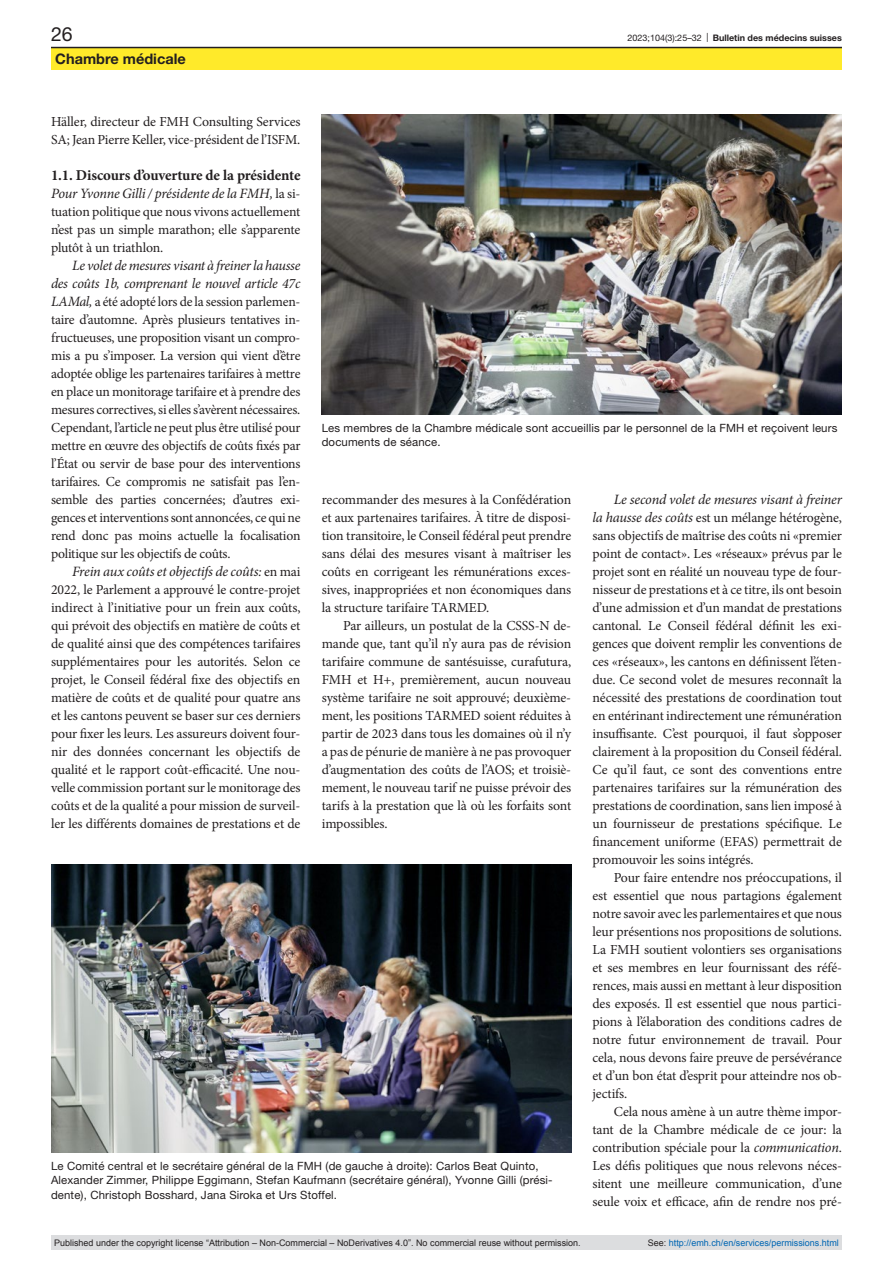
<style>
.page{position:relative;width:893px;height:1263px;background:#fff}
.page>*{position:absolute;margin:0;border:0;box-sizing:border-box;transform-origin:0 0}
.t1{font:19.5px "Helvetica Neue LT Pro";color:#231f20}
.head2{font:700 15px "Minion Pro";letter-spacing:-.01em;color:#231f20}
.t2{font:700 14.55px "Helvetica Neue LT Pro";color:#231f20}
.paragraph-indent{font:italic 14.25px/18px "Minion Pro";letter-spacing:-.02em;color:#231f20;text-align:right}
.paragraph{font:italic 14.25px "Minion Pro";letter-spacing:-.02em;color:#231f20}
.paragraph-indent-2{font:13.8px/18px "Minion Pro";letter-spacing:-.01em;color:#231f20;text-align:justify}
.paragraph-2{font:13.8px/18px "Minion Pro";letter-spacing:-.015em;color:#231f20;text-align:justify}
.figure-caption{font:11.4px/14.2px "Helvetica Neue LT Pro";letter-spacing:.01em;color:#231f20}
.t3{font:9px "Arial";color:#231f20}
.t4{font:9px "Arial";color:#0066b3}
.t5{font:700 9px "Helvetica Neue LT Pro";color:#231f20}
.s1{font-weight:400}
.s2{font-style:normal;font-size:13.8px}
.s3{font-style:italic;font-size:14.25px}
.s4{color:#231f20}
</style>
<div class="page">
<img style="left:322px;top:115px;width:520px;height:299px">
<img style="left:51px;top:864px;width:520px;height:288px">
<div style="left:51px;top:47px;width:791px;height:23px;background:#ffea2a"></div>
<hr style="left:51px;top:47px;width:791px;height:1px;background:#231f20">
<div style="left:51px;top:1235px;width:791px;height:15px;background:#dcdddf"></div>
<h1 class="t1" style="left:51px;top:22px;width:23px">26</h1>
<p class="t5" style="left:628px;top:32px;width:216px"><span class="s1">2023;104(3):25–32 |</span> Bulletin des médecins suisses</p>
<p class="t2" style="left:55px;top:49px;width:132px">Chambre médicale</p>
<p class="paragraph-indent-2" style="left:51px;top:113px;width:251px">Häller, directeur de FMH Consulting Services<br>SA; Jean Pierre Keller, vice-président de l’ISFM.</p>
<p class="head2" style="left:51px;top:165px;width:251px">1.1. Discours d’ouverture de la présidente</p>
<p class="paragraph" style="left:51px;top:184px;width:251px">Pour Yvonne Gilli / présidente de la FMH, <span class="s2">la si-</span></p>
<p class="paragraph-2" style="left:51px;top:203px;width:251px">tuation politique que nous vivons actuellement n’est pas un simple marathon; elle s’apparente plutôt à un triathlon.</p>
<p class="paragraph-indent" style="left:51px;top:256px;width:251px">Le volet de mesures visant à freiner la hausse<br>des coûts 1b, comprenant le nouvel article 47c</p>
<p class="paragraph-indent-2" style="left:51px;top:293px;width:251px"><span class="s3">LAMal,</span> a été adopté lors de la session parlemen&shy;taire d’automne. Après plusieurs tentatives in&shy;fructueuses, une proposition visant un compro&shy;mis a pu s’imposer. La version qui vient d’être adoptée oblige les partenaires tarifaires à mettre en place un monitorage tarifaire et à prendre des mesures correctives, si elles s’avèrent nécessaires.<br>Cependant, l’article ne peut plus être utilisé pour mettre en œuvre des objectifs de coûts fixés par l’État ou servir de base pour des interventions tarifaires. Ce compromis ne satisfait pas l’en&shy;semble des parties concernées; d’autres exi&shy;gences et interventions sont annoncées, ce qui ne rend donc pas moins actuelle la focalisation politique sur les objectifs de coûts.</p>
<p class="paragraph-indent" style="left:72px;top:562px;width:230px">Frein aux coûts et objectifs de coûts: <span class="s2">en mai</span></p>
<p class="paragraph-indent-2" style="left:51px;top:581px;width:251px">2022, le Parlement a approuvé le contre-projet indirect à l’initiative pour un frein aux coûts, qui prévoit des objectifs en matière de coûts et de qualité ainsi que des compétences tarifaires supplémentaires pour les autorités. Selon ce projet, le Conseil fédéral fixe des objectifs en matière de coûts et de qualité pour quatre ans et les cantons peuvent se baser sur ces derniers pour fixer les leurs. Les assureurs doivent four&shy;nir des données concernant les objectifs de qualité et le rapport coût-efficacité. Une nou&shy;velle commission portant sur le monitorage des coûts et de la qualité a pour mission de surveil&shy;ler les différents domaines de prestations et de</p>
<p class="figure-caption" style="left:322px;top:421px;width:517px">Les membres de la Chambre médicale sont accueillis par le personnel de la FMH et reçoivent leurs documents de séance.</p>
<p class="paragraph-indent" style="left:614px;top:490px;width:230px">Le second volet de mesures visant à freiner</p>
<p class="paragraph-indent-2" style="left:592px;top:509px;width:251px"><span class="s3">la hausse des coûts</span> est un mélange hétérogène, sans objectifs de maîtrise des coûts ni «premier point de contact». Les «réseaux» prévus par le projet sont en réalité un nouveau type de four&shy;nisseur de prestations et à ce titre, ils ont besoin d’une admission et d’un mandat de prestations cantonal. Le Conseil fédéral définit les exi&shy;gences que doivent remplir les conventions de ces «réseaux», les cantons en définissent l’éten&shy;due. Ce second volet de mesures reconnaît la nécessité des prestations de coordination tout en entérinant indirectement une rémunération insuffisante. C’est pourquoi, il faut s’opposer clairement à la proposition du Conseil fédéral.<br>Ce qu’il faut, ce sont des conventions entre partenaires tarifaires sur la rémunération des prestations de coordination, sans lien imposé à un fournisseur de prestations spécifique. Le financement uniforme (EFAS) permettrait de promouvoir les soins intégrés.</p>
<p class="paragraph-indent-2" style="left:592px;top:869px;width:251px;text-indent:21px">Pour faire entendre nos préoccupations, il est essentiel que nous partagions également notre savoir avec les parlementaires et que nous leur présentions nos propositions de solutions.<br>La FMH soutient volontiers ses organisations et ses membres en leur fournissant des réfé&shy;rences, mais aussi en mettant à leur disposition des exposés. Il est essentiel que nous partici&shy;pions à l’élaboration des conditions cadres de notre futur environnement de travail. Pour cela, nous devons faire preuve de persévérance et d’un bon état d’esprit pour atteindre nos ob&shy;jectifs.</p>
<p class="paragraph-indent-2" style="left:592px;top:1103px;width:251px;text-indent:21px">Cela nous amène à un autre thème impor&shy;tant de la Chambre médicale de ce jour: la contribution spéciale pour la <span class="s3">communication</span>.<br>Les défis politiques que nous relevons néces&shy;sitent une meilleure communication, d’une seule voix et efficace, afin de rendre nos pré-</p>
<p class="paragraph-indent-2" style="left:322px;top:491px;width:251px">recommander des mesures à la Confédération et aux partenaires tarifaires. À titre de disposi&shy;tion transitoire, le Conseil fédéral peut prendre sans délai des mesures visant à maîtriser les coûts en corrigeant les rémunérations exces&shy;sives, inappropriées et non économiques dans la structure tarifaire TARMED.</p>
<p class="paragraph-indent-2" style="left:322px;top:617px;width:251px;text-indent:21px">Par ailleurs, un postulat de la CSSS-N de&shy;mande que, tant qu’il n’y aura pas de révision tarifaire commune de santésuisse, curafutura, FMH et H+, premièrement, aucun nouveau système tarifaire ne soit approuvé; deuxième&shy;ment, les positions TARMED soient réduites à partir de 2023 dans tous les domaines où il n’y a pas de pénurie de manière à ne pas provoquer d’augmentation des coûts de l’AOS; et troisiè&shy;mement, le nouveau tarif ne puisse prévoir des tarifs à la prestation que là où les forfaits sont impossibles.</p>
<p class="figure-caption" style="left:51px;top:1159px;width:503px">Le Comité central et le secrétaire général de la FMH (de gauche à droite): Carlos Beat Quinto,<br>Alexander Zimmer, Philippe Eggimann, Stefan Kaufmann (secrétaire général), Yvonne Gilli (prési&shy;dente), Christoph Bosshard, Jana Siroka et Urs Stoffel.</p>
<p class="t3" style="left:54px;top:1237px;width:528px">Published under the copyright license “Attribution – Non-Commercial – NoDerivatives 4.0”. No commercial reuse without permission.</p>
<p class="t4" style="left:648px;top:1237px;width:193px"><span class="s4">See:</span> http://emh.ch/en/services/permissions.html</p>
</div>
